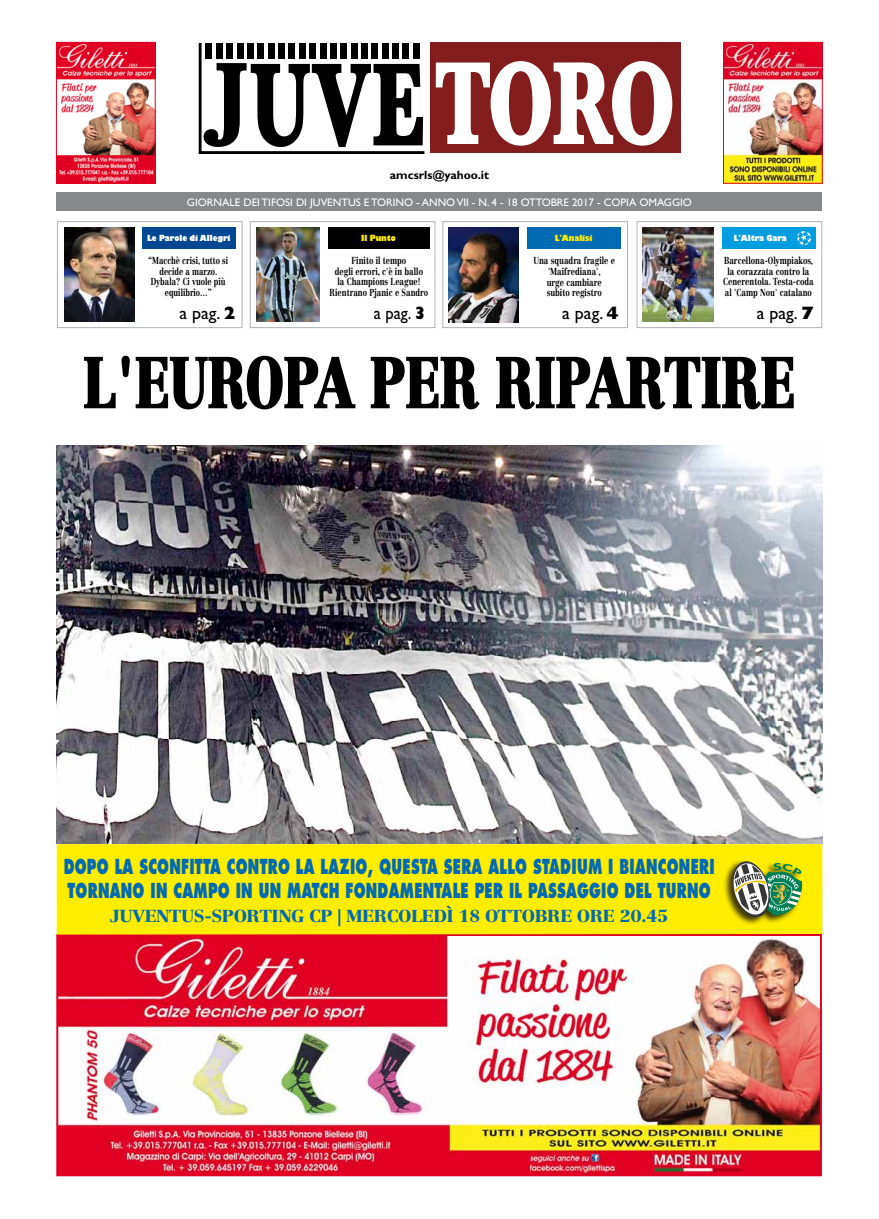
<style>
.page{position:relative;width:879px;height:1219px;background:#fff}
.page>*{position:absolute;margin:0;border:0;box-sizing:border-box;transform-origin:0 0}
.t1{font:900 69.4px "Centennial LT Std";color:#000;scale:.74 1}
.t2{font:800 20.1px/24px "Futura Std";letter-spacing:.02em;color:#006ab3;scale:.65 1}
.t3{font:18px "Gill Sans Std";color:#000}
.t4{font:18px "Gill Sans Std";color:#000;scale:.92 1}
.t5{font:900 17.1px "Centennial LT Std";letter-spacing:-.03em;color:#006ab3;scale:1.05 1}
.t6{font:700 12px "Gill Sans Std";color:#000}
.t7{font:11px "Gill Sans Std";color:#fff}
.t8{font:700 10px/10.6px "Centennial LT Std";color:#000;text-align:center;scale:.77 1}
.t9{font:700 10px/10.6px "Centennial LT Std";color:#000;text-align:center;scale:.75 1}
.t10{font:800 8.3px "Gill Sans Std";color:#fff;scale:.85 1}
.t11{font:800 8.3px "Gill Sans Std";color:#ffed00;scale:.85 1}
.s1{font-weight:800}
</style>
<div class="page">
<div style="left:57px;top:192px;width:765px;height:19px;background:#87888a"></div>
<div style="left:430px;top:43px;width:250px;height:110px;background:#831c1c"></div>
<svg style="left:435px;top:61px;width:238px;height:85px"></svg>
<svg style="left:199px;top:43px;width:226px;height:111px"></svg>
<div style="left:206px;top:43px;width:6px;height:15px;background:#000"></div>
<div style="left:216px;top:43px;width:6px;height:15px;background:#000"></div>
<div style="left:227px;top:43px;width:6px;height:15px;background:#000"></div>
<div style="left:237px;top:43px;width:6px;height:15px;background:#000"></div>
<div style="left:247px;top:43px;width:6px;height:15px;background:#000"></div>
<div style="left:258px;top:43px;width:6px;height:15px;background:#000"></div>
<div style="left:268px;top:43px;width:6px;height:15px;background:#000"></div>
<div style="left:278px;top:43px;width:7px;height:15px;background:#000"></div>
<div style="left:289px;top:43px;width:6px;height:15px;background:#000"></div>
<div style="left:299px;top:43px;width:6px;height:15px;background:#000"></div>
<div style="left:309px;top:43px;width:7px;height:15px;background:#000"></div>
<div style="left:320px;top:43px;width:6px;height:15px;background:#000"></div>
<div style="left:330px;top:43px;width:6px;height:15px;background:#000"></div>
<div style="left:341px;top:43px;width:6px;height:15px;background:#000"></div>
<div style="left:351px;top:43px;width:6px;height:15px;background:#000"></div>
<div style="left:361px;top:43px;width:6px;height:15px;background:#000"></div>
<div style="left:372px;top:43px;width:6px;height:15px;background:#000"></div>
<div style="left:382px;top:43px;width:6px;height:15px;background:#000"></div>
<div style="left:392px;top:43px;width:7px;height:15px;background:#000"></div>
<div style="left:403px;top:43px;width:6px;height:15px;background:#000"></div>
<div style="left:413px;top:43px;width:6px;height:15px;background:#000"></div>
<img style="left:58px;top:44px;width:96px;height:138px">
<div style="left:56px;top:42px;width:100px;height:142px;border:1px solid #de0225"></div>
<img style="left:725px;top:44px;width:96px;height:138px">
<div style="left:723px;top:42px;width:100px;height:142px;border:1px solid #de0225"></div>
<img style="left:59px;top:937px;width:760px;height:236px">
<div style="left:56px;top:934px;width:766px;height:242px;border:2px solid #de0225"></div>
<div style="left:636px;top:221px;width:186px;height:107px;border:1px solid #b1b3b4"></div>
<div style="left:250px;top:221px;width:185px;height:107px;border:1px solid #b1b3b4"></div>
<div style="left:442px;top:221px;width:186px;height:107px;border:1px solid #b1b3b4"></div>
<div style="left:721px;top:227px;width:94px;height:22px;background:#009ee0"></div>
<div style="left:527px;top:227px;width:94px;height:22px;background:#006ab3"></div>
<div style="left:328px;top:227px;width:101px;height:22px;background:#000"></div>
<div style="left:57px;top:221px;width:186px;height:107px;border:1px solid #b1b3b4"></div>
<div style="left:142px;top:227px;width:94px;height:22px;background:#004894"></div>
<img style="left:448px;top:227px;width:71px;height:95px">
<img style="left:642px;top:227px;width:72px;height:95px">
<svg style="left:84px;top:355px;width:272px;height:55px"></svg>
<svg style="left:370px;top:356px;width:110px;height:54px"></svg>
<svg style="left:496px;top:356px;width:298px;height:54px"></svg>
<div style="left:57px;top:844px;width:765px;height:91px;background:#ffed00"></div>
<div style="left:751px;top:861px;width:52px;height:63px;background:#000;opacity:.75"></div>
<div style="left:722px;top:859px;width:48px;height:67px;background:#000;opacity:.75"></div>
<svg style="left:730px;top:859px;width:72px;height:61px;background:#90a557"></svg>
<img style="left:256px;top:227px;width:64px;height:94px">
<img style="left:65px;top:227px;width:69px;height:94px">
<img style="left:56px;top:446px;width:766px;height:398px">
<svg style="left:797px;top:231px;width:14px;height:14px"></svg>
<p class="t6" style="left:390px;top:167px;width:101px">amcsrls@yahoo.it</p>
<p class="t7" style="left:187px;top:196px;width:252px">GIORNALE DEI TIFOSI DI JUVENTUS E TORINO - ANNO</p>
<p class="t7" style="left:457px;top:196px;width:209px">VII - N. 4 - 18 OTTOBRE 2017 - COPIA OMAGGIO</p>
<p class="t10" style="left:147px;top:233px;width:100px">Le Parole di Allegri</p>
<p class="t9" style="left:148px;top:255px;width:108px">“Macchè crisi, tutto si decide a marzo.<br>Dybala? Ci vuole più equilibrio…”</p>
<p class="t8" style="left:330px;top:255px;width:130px">Finito il tempo<br>degli errori, c'è in ballo<br>la Champions League!<br>Rientrano Pjanic e Sandro</p>
<h3 class="t3" style="left:179px;top:302px;width:58px">A PAG. <span class="s1">2</span></h3>
<h3 class="t4" style="left:374px;top:302px;width:58px">A PAG. <span class="s1">3</span></h3>
<h3 class="t3" style="left:562px;top:302px;width:58px">A PAG. <span class="s1">4</span></h3>
<h3 class="t3" style="left:757px;top:302px;width:58px">A PAG. <span class="s1">7</span></h3>
<h1 class="t1" style="left:84px;top:340px;width:957px">L'EUROPA PER RIPARTIRE</h1>
<p class="t11" style="left:361px;top:233px;width:42px">Il Punto</p>
<p class="t11" style="left:555px;top:233px;width:46px">L'Analisi</p>
<p class="t10" style="left:734px;top:233px;width:64px">L'Altra Gara</p>
<p class="t8" style="left:533px;top:256px;width:108px">Una squadra fragile e 'Maifrediana',<br>urge cambiare<br>subito registro</p>
<p class="t8" style="left:723px;top:255px;width:119px">Barcellona-Olympiakos, la corazzata contro la<br>Cenerentola. Testa-coda al 'Camp Nou' catalano</p>
<h2 class="t2" style="left:64px;top:855px;width:1003px">DOPO LA SCONFITTA CONTRO LA LAZIO, QUESTA SERA ALLO STADIUM I BIANCONERI<br>TORNANO IN CAMPO IN UN MATCH FONDAMENTALE PER IL PASSAGGIO DEL TURNO</h2>
<h3 class="t5" style="left:110px;top:906px;width:119px">JUVENTUS-SPORTI</h3>
<h3 class="t5" style="left:278px;top:906px;width:210px">NG CP | MERCOLEDÌ 18 OTTO</h3>
<h3 class="t5" style="left:535px;top:906px;width:129px">BRE ORE 20.45</h3>
</div>
